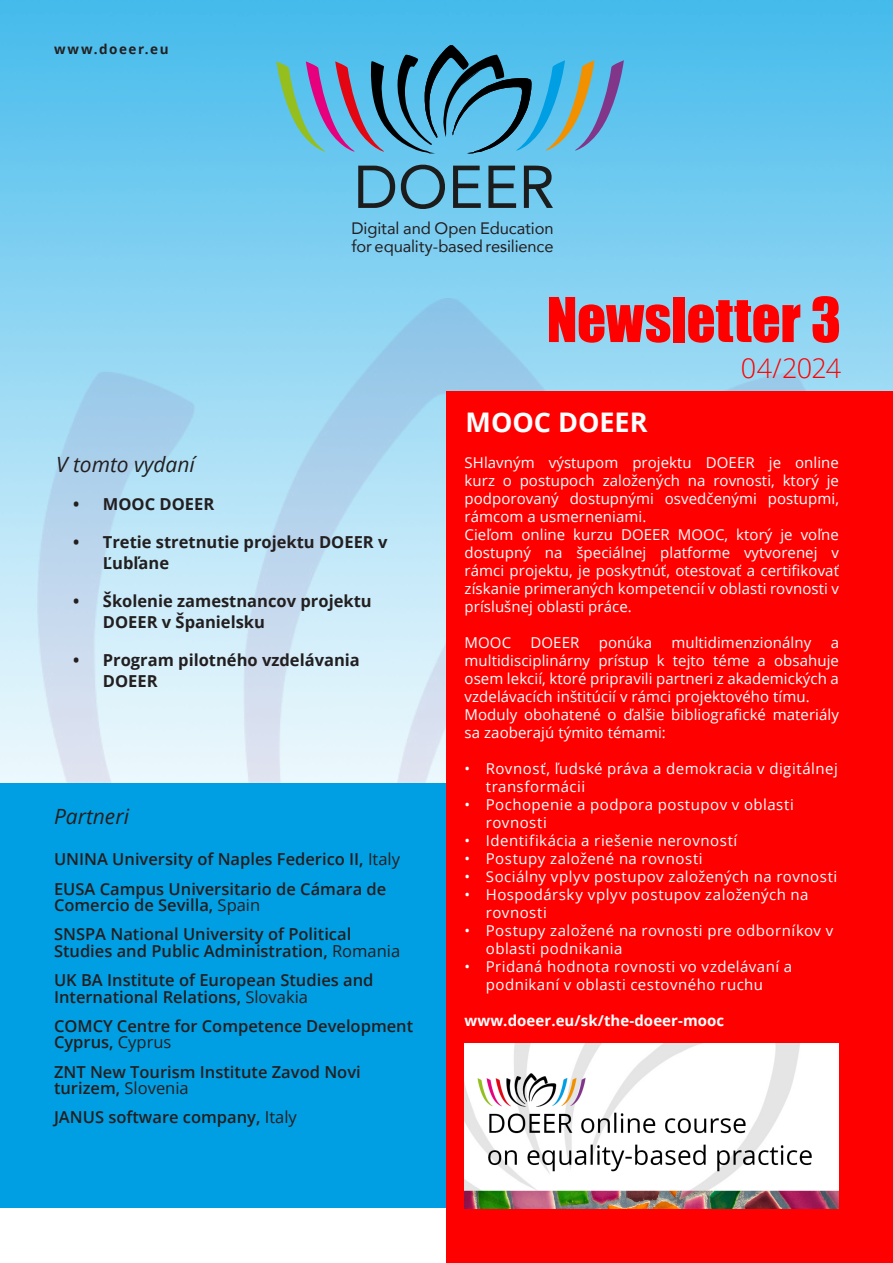
<style>
.page{position:relative;width:893px;height:1263px;background:#fff}
.page>*{position:absolute;margin:0;border:0;box-sizing:border-box;transform-origin:0 0}
.t1{font:57px "Impact";color:#f00}
.t2{font:700 27px "Open Sans";color:#fff}
.t3{font:300 27px "Open Sans";letter-spacing:-.025em;color:#f00}
.t4{font:italic 21px "Open Sans";color:#231f20}
.t5{font:600 16.5px/29.2px "Open Sans";color:#231f20}
.t6{font:700 16.5px/21px "Open Sans";color:#231f20}
.t7{font:16.5px/18px "Avenir";letter-spacing:-.005em;color:#231f20}
.t8{font:15px/18px "Open Sans";letter-spacing:.005em;color:#fff}
.t9{font:15px/18px "Open Sans";letter-spacing:.03em;color:#fff}
.t10{font:700 15px "Open Sans";letter-spacing:.005em;color:#fff}
.t11{font:700 13.5px "Open Sans";letter-spacing:.115em;color:#231f20}
.s1{font-weight:400}
</style>
<div class="page">
<img style="left:0;top:0;width:893px;height:299px">
<svg style="left:276px;top:42px;width:348px;height:112px;background:#59a1c2"></svg>
<svg style="left:358px;top:164px;width:88px;height:45px;background:#5593ad"></svg>
<svg style="left:453px;top:166px;width:28px;height:42px"></svg>
<svg style="left:488px;top:166px;width:28px;height:42px"></svg>
<svg style="left:524px;top:166px;width:29px;height:42px"></svg>
<div style="left:0;top:783px;width:447px;height:425px;background:#009ee2"></div>
<div style="left:446px;top:391px;width:447px;height:872px;background:#f00"></div>
<img style="left:465px;top:1044px;width:374px;height:164px">
<p class="t11" style="left:54px;top:40px;width:116px">www.doeer.eu</p>
<p class="t7" style="left:351px;top:219px;width:203px">Digital and Open Education for equality-based resilience</p>
<h1 class="t1" style="left:547px;top:275px;width:296px">Newsletter 3</h1>
<h2 class="t3" style="left:741px;top:350px;width:102px">04/2024</h2>
<h2 class="t2" style="left:466px;top:403px;width:183px">MOOC DOEER</h2>
<h3 class="t4" style="left:56px;top:450px;width:140px">V tomto vydaní</h3>
<p class="t6" style="left:73px;top:493px;width:143px">• MOOC DOEER</p>
<p class="t6" style="left:103px;top:531px;width:286px;text-indent:-30px">• Tretie stretnutie projektu DOEER v<br>Ľubľane</p>
<p class="t6" style="left:103px;top:590px;width:270px;text-indent:-30px">• Školenie zamestnancov projektu<br>DOEER v Španielsku</p>
<p class="t6" style="left:103px;top:649px;width:258px;text-indent:-30px">• Program pilotného vzdelávania<br>DOEER</p>
<h3 class="t4" style="left:54px;top:802px;width:76px">Partneri</h3>
<p class="t5" style="left:54px;top:844px;width:348px">UNINA University of Naples Federico II, <span class="s1">Italy<br></span>EUSA Campus Universitario de Cámara de</p>
<p class="t5" style="left:54px;top:890px;width:299px">Comercio de Sevilla, <span class="s1">Spain<br></span>SNSPA National University of Political</p>
<p class="t5" style="left:54px;top:936px;width:348px">Studies and Public Administration, <span class="s1">Romania<br></span>UK BA Institute of European Studies and</p>
<p class="t5" style="left:54px;top:981px;width:361px">International Relations, <span class="s1">Slovakia<br></span>COMCY Centre for Competence Development</p>
<p class="t5" style="left:54px;top:1027px;width:308px">Cyprus, <span class="s1">Cyprus<br></span>ZNT New Tourism Institute Zavod Novi</p>
<p class="t5" style="left:54px;top:1073px;width:244px">turizem, <span class="s1">Slovenia<br></span>JANUS software company, <span class="s1">Italy</span></p>
<p class="t8" style="left:465px;top:453px;width:376px">SHlavným výstupom projektu DOEER je online kurz o postupoch založených na rovnosti, ktorý je podporovaný dostupnými osvedčenými postupmi, rámcom a usmerneniami.<br>Cieľom online kurzu DOEER MOOC, ktorý je voľne dostupný na špeciálnej platforme vytvorenej v rámci projektu, je poskytnúť, otestovať a certifikovať získanie primeraných kompetencií v oblasti rovnosti v príslušnej oblasti práce.</p>
<p class="t8" style="left:465px;top:633px;width:48px">MOOC</p>
<p class="t8" style="left:530px;top:633px;width:50px">DOEER</p>
<p class="t8" style="left:599px;top:633px;width:55px">ponúka</p>
<p class="t8" style="left:671px;top:633px;width:141px">multidimenzionálny</p>
<p class="t8" style="left:465px;top:633px;width:376px;text-indent:366px">a multidisciplinárny prístup k tejto téme a obsahuje osem lekcií, ktoré pripravili partneri z akademických a vzdelávacích inštitúcií v rámci projektového tímu.<br>Moduly obohatené o ďalšie bibliografické materiály sa zaoberajú týmito témami:</p>
<p class="t9" style="left:486px;top:759px;width:353px;text-indent:-21px">• Rovnosť, ľudské práva a demokracia v digitálnej transformácii</p>
<p class="t9" style="left:486px;top:795px;width:309px;text-indent:-21px">• Pochopenie a podpora postupov v oblasti rovnosti</p>
<p class="t9" style="left:465px;top:831px;width:274px">• Identifikácia a riešenie nerovností</p>
<p class="t9" style="left:465px;top:849px;width:240px">• Postupy založené na rovnosti</p>
<p class="t9" style="left:465px;top:867px;width:374px">• Sociálny vplyv postupov založených na rovnosti</p>
<p class="t9" style="left:486px;top:885px;width:324px;text-indent:-21px">• Hospodársky vplyv postupov založených na rovnosti</p>
<p class="t9" style="left:486px;top:921px;width:349px;text-indent:-21px">• Postupy založené na rovnosti pre odborníkov v oblasti podnikania</p>
<p class="t9" style="left:465px;top:957px;width:329px;text-align:center">• Pridaná hodnota rovnosti vo vzdelávaní a podnikaní v oblasti cestovného ruchu</p>
<p class="t10" style="left:465px;top:1010px;width:261px">www.doeer.eu/sk/the-doeer-mooc</p>
</div>
